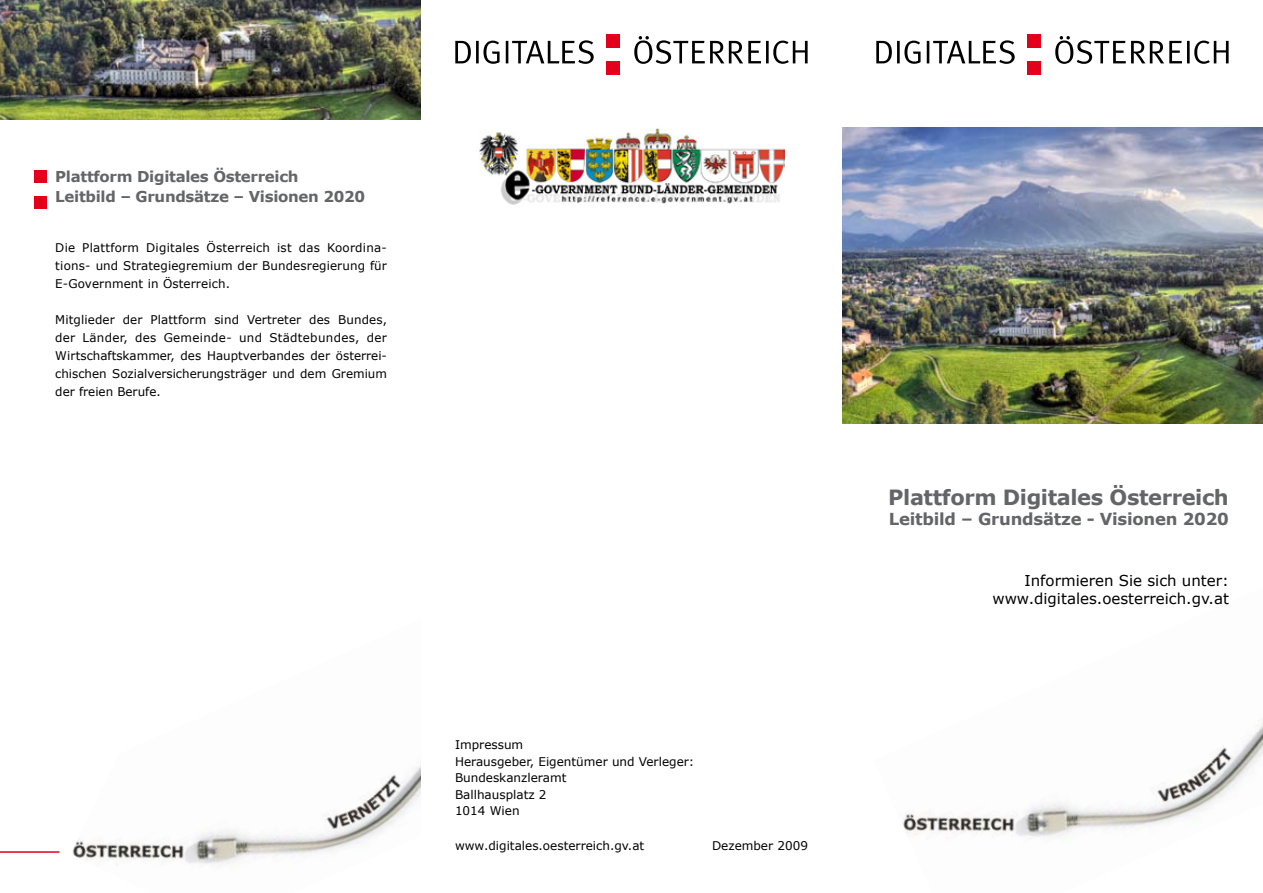
<style>
.page{position:relative;width:1263px;height:893px;background:#fff}
.page>*{position:absolute;margin:0;border:0;box-sizing:border-box;transform-origin:0 0}
.t1{font:700 21px "Verdana";letter-spacing:-.02em;color:#646567}
.t2{font:700 16.5px "Verdana";letter-spacing:-.015em;color:#646567}
.t3{font:700 15px/20.5px "Verdana";letter-spacing:-.02em;color:#646567}
.t4{font:15px/18px "Verdana";color:#000;text-align:right}
.t5{font:12px/18px "Verdana";color:#000;text-align:justify}
</style>
<div class="page">
<img style="left:478px;top:128px;width:307px;height:77px">
<div style="left:1027px;top:34px;width:13px;height:14px;background:#e2001a"></div>
<div style="left:1027px;top:61px;width:13px;height:14px;background:#e2001a"></div>
<svg style="left:876px;top:36px;width:352px;height:28px"></svg>
<div style="left:34px;top:170px;width:13px;height:13px;background:#e2001a"></div>
<div style="left:34px;top:196px;width:13px;height:13px;background:#e2001a"></div>
<img style="left:72px;top:765px;width:349px;height:100px">
<hr style="left:0;top:851px;width:59px;height:2px;background:#e2001a">
<img style="left:842px;top:128px;width:421px;height:296px">
<div style="left:606px;top:34px;width:13px;height:14px;background:#e2001a"></div>
<div style="left:606px;top:61px;width:13px;height:14px;background:#e2001a"></div>
<svg style="left:455px;top:36px;width:353px;height:28px"></svg>
<img style="left:902px;top:722px;width:361px;height:115px">
<img style="left:0;top:0;width:421px;height:119px">
<p class="t3" style="left:55px;top:165px;width:311px">Plattform Digitales Österreich<br>Leitbild – Grundsätze – Visionen 2020</p>
<p class="t5" style="left:55px;top:238px;width:333px">Die Plattform Digitales Österreich ist das Koordina&shy;tions- und Strategiegremium der Bundesregierung für E-Government in Österreich.</p>
<p class="t5" style="left:55px;top:310px;width:333px">Mitglieder der Plattform sind Vertreter des Bundes, der Länder, des Gemeinde- und Städtebundes, der Wirtschaftskammer, des Hauptverbandes der österrei&shy;chischen Sozialversicherungsträger und dem Gremium der freien Berufe.</p>
<p class="t5" style="left:455px;top:736px;width:241px;line-height:16.5px;text-align:left">Impressum<br>Herausgeber, Eigentümer und Verleger:<br>Bundeskanzleramt<br>Ballhausplatz 2<br>1014 Wien</p>
<p class="t5" style="left:455px;top:837px;width:191px">www.digitales.oesterreich.gv.at</p>
<p class="t5" style="left:712px;top:837px;width:97px">Dezember 2009</p>
<h1 class="t1" style="left:888px;top:484px;width:342px">Plattform Digitales Österreich</h1>
<h2 class="t2" style="left:889px;top:508px;width:342px">Leitbild – Grundsätze - Visionen 2020</h2>
<p class="t4" style="left:992px;top:571px;width:238px">Informieren Sie sich unter: www.digitales.oesterreich.gv.at</p>
</div>
